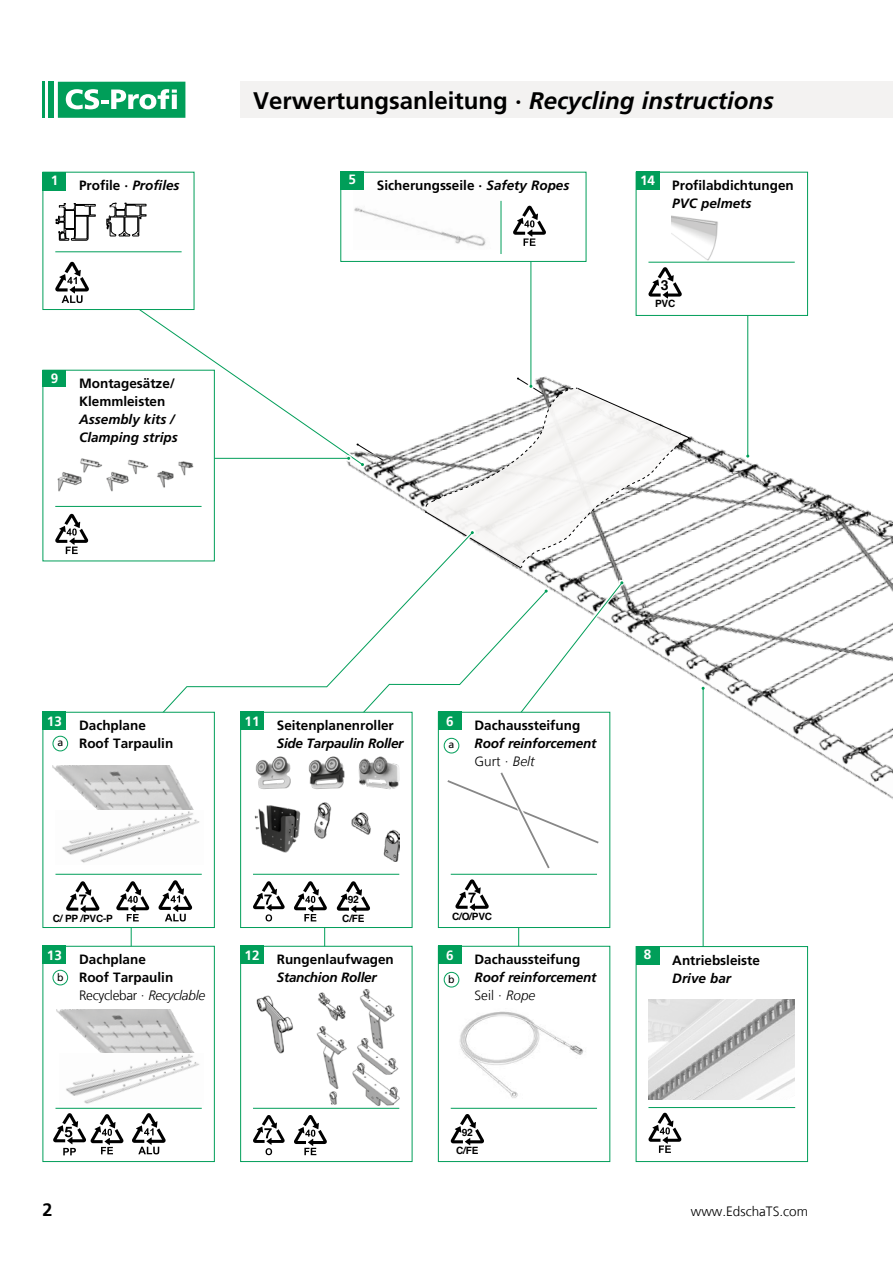
<style>
.page{position:relative;width:893px;height:1263px;background:#fff}
.page>*{position:absolute;margin:0;border:0;box-sizing:border-box;transform-origin:0 0}
.t1{font:700 24px "Frutiger LT Com";color:#000}
.t2{font:700 18px "Frutiger LT Com";color:#000}
.t3{font:700 14.1px "Helvetica";color:#000}
.t4{font:700 13.5px/18px "Frutiger LT Com";color:#000}
.t5{font:italic 700 13.5px/18px "Frutiger LT Com";letter-spacing:-.01em;color:#000}
.t6{font:300 13.5px "Frutiger LT Com";color:#000}
.t7{font:700 13.5px "Frutiger LT Com";color:#fff}
.t8{font:10.5px "Frutiger LT Com";color:#000}
.t9{font:700 10.2px "Helvetica";color:#000}
.t10{font:700 10.05px "Helvetica";letter-spacing:-.02em;color:#000}
.s1{font-style:italic}
.s2{font-weight:300;font-style:normal}
.s3{font-weight:300}
.s4{font-weight:300;font-style:italic}
</style>
<div class="page">
<img style="left:338px;top:376px;width:555px;height:750px">
<div style="left:58px;top:82px;width:127px;height:36px;background:#009e59"></div>
<hr style="left:43px;top:82px;width:2px;height:36px;background:#009e59">
<div style="left:49px;top:82px;width:5px;height:36px;background:#009e59"></div>
<svg style="left:66px;top:89px;width:111px;height:20px"></svg>
<svg style="left:74px;top:532px;width:399px;height:180px"></svg>
<svg style="left:491px;top:580px;width:134px;height:169px"></svg>
<svg style="left:515px;top:928px;width:7px;height:18px"></svg>
<hr style="left:518px;top:803px;width:1px;height:225px;background:#009e59">
<svg style="left:128px;top:928px;width:6px;height:18px"></svg>
<hr style="left:131px;top:788px;width:1px;height:346px;background:#009e59">
<svg style="left:321px;top:928px;width:7px;height:18px"></svg>
<hr style="left:324px;top:846px;width:1px;height:225px;background:#009e59">
<svg style="left:275px;top:590px;width:217px;height:219px"></svg>
<svg style="left:492px;top:581px;width:131px;height:168px"></svg>
<svg style="left:138px;top:308px;width:247px;height:158px"></svg>
<svg style="left:744px;top:316px;width:7px;height:143px"></svg>
<hr style="left:747px;top:293px;width:1px;height:163px;background:#009e59">
<svg style="left:700px;top:685px;width:6px;height:261px"></svg>
<hr style="left:703px;top:688px;width:1px;height:286px;background:#009e59">
<svg style="left:528px;top:262px;width:6px;height:115px"></svg>
<hr style="left:530px;top:252px;width:1px;height:134px;background:#009e59">
<svg style="left:425px;top:377px;width:265px;height:192px"></svg>
<div style="left:240px;top:82px;width:653px;height:36px;background:#f3f2f1"></div>
<div style="left:43px;top:172px;width:151px;height:138px;background:#fff"></div>
<div style="left:43px;top:172px;width:23px;height:18px;background:#009e59"></div>
<svg style="left:55px;top:203px;width:41px;height:38px"></svg>
<svg style="left:106px;top:203px;width:41px;height:33px"></svg>
<svg style="left:55px;top:262px;width:34px;height:41px"></svg>
<hr style="left:55px;top:251px;width:127px;height:1px;background:#009e59">
<div style="left:340px;top:172px;width:246px;height:90px;background:#fff;border:1px solid #009e59"></div>
<img style="left:354px;top:207px;width:132px;height:39px">
<div style="left:340px;top:172px;width:24px;height:18px;background:#009e59"></div>
<hr style="left:501px;top:201px;width:1px;height:53px;background:#009e59">
<svg style="left:513px;top:206px;width:33px;height:40px"></svg>
<div style="left:438px;top:946px;width:172px;height:216px;background:#fff;border:1px solid #009e59"></div>
<div style="left:438px;top:946px;width:24px;height:18px;background:#009e59"></div>
<hr style="left:451px;top:1108px;width:146px;height:1px;background:#009e59">
<div style="left:444px;top:972px;width:15px;height:15px;border:1px solid #009e59;border-radius:50%"></div>
<img style="left:459px;top:1011px;width:127px;height:87px">
<div style="left:240px;top:946px;width:172px;height:216px;background:#fff;border:1px solid #009e59"></div>
<div style="left:240px;top:946px;width:24px;height:18px;background:#009e59"></div>
<hr style="left:253px;top:1108px;width:146px;height:1px;background:#009e59">
<svg style="left:294px;top:1115px;width:33px;height:40px"></svg>
<svg style="left:253px;top:1115px;width:32px;height:40px"></svg>
<img style="left:256px;top:995px;width:37px;height:59px">
<img style="left:318px;top:992px;width:28px;height:29px">
<img style="left:316px;top:1026px;width:31px;height:62px">
<img style="left:329px;top:1091px;width:8px;height:14px">
<img style="left:353px;top:1075px;width:47px;height:30px">
<img style="left:352px;top:1045px;width:47px;height:30px">
<img style="left:359px;top:989px;width:40px;height:60px">
<div style="left:636px;top:172px;width:172px;height:144px;background:#fff;border:1px solid #009e59"></div>
<div style="left:636px;top:172px;width:23px;height:18px;background:#009e59"></div>
<hr style="left:648px;top:262px;width:147px;height:1px;background:#009e59">
<img style="left:672px;top:215px;width:46px;height:46px">
<svg style="left:648px;top:267px;width:34px;height:31px"></svg>
<div style="left:636px;top:946px;width:172px;height:216px;background:#fff;border:1px solid #009e59"></div>
<div style="left:636px;top:947px;width:23px;height:18px;background:#009e59"></div>
<hr style="left:648px;top:1107px;width:147px;height:1px;background:#009e59">
<svg style="left:648px;top:1113px;width:33px;height:40px"></svg>
<div style="left:43px;top:370px;width:172px;height:191px;background:#fff"></div>
<div style="left:43px;top:370px;width:23px;height:17px;background:#009e59"></div>
<hr style="left:55px;top:506px;width:147px;height:1px;background:#009e59">
<img style="left:57px;top:458px;width:92px;height:34px">
<img style="left:157px;top:461px;width:37px;height:27px">
<svg style="left:55px;top:514px;width:33px;height:40px"></svg>
<div style="left:438px;top:712px;width:172px;height:216px;background:#fff;border:1px solid #009e59"></div>
<div style="left:438px;top:712px;width:24px;height:18px;background:#009e59"></div>
<hr style="left:451px;top:874px;width:146px;height:1px;background:#009e59">
<div style="left:444px;top:738px;width:15px;height:15px;border:1px solid #009e59;border-radius:50%"></div>
<svg style="left:447px;top:772px;width:152px;height:97px"></svg>
<div style="left:43px;top:946px;width:172px;height:216px;background:#fff;border:1px solid #009e59"></div>
<div style="left:43px;top:946px;width:23px;height:18px;background:#009e59"></div>
<div style="left:53px;top:970px;width:15px;height:15px;border:1px solid #009e59;border-radius:50%"></div>
<hr style="left:55px;top:1108px;width:147px;height:1px;background:#009e59">
<svg style="left:53px;top:1113px;width:71px;height:42px"></svg>
<svg style="left:132px;top:1113px;width:34px;height:41px"></svg>
<img style="left:57px;top:1010px;width:137px;height:42px">
<img style="left:66px;top:1054px;width:134px;height:50px">
<div style="left:240px;top:712px;width:172px;height:216px;background:#fff;border:1px solid #009e59"></div>
<div style="left:240px;top:712px;width:24px;height:18px;background:#009e59"></div>
<hr style="left:253px;top:874px;width:146px;height:1px;background:#009e59">
<img style="left:255px;top:756px;width:36px;height:33px">
<img style="left:308px;top:756px;width:37px;height:33px">
<img style="left:358px;top:756px;width:42px;height:34px">
<img style="left:254px;top:805px;width:47px;height:48px">
<img style="left:315px;top:802px;width:85px;height:59px">
<svg style="left:294px;top:881px;width:33px;height:40px"></svg>
<svg style="left:253px;top:881px;width:32px;height:40px"></svg>
<svg style="left:337px;top:881px;width:33px;height:32px"></svg>
<svg style="left:451px;top:1114px;width:33px;height:31px"></svg>
<div style="left:43px;top:712px;width:172px;height:216px;background:#fff;border:1px solid #009e59"></div>
<div style="left:43px;top:712px;width:23px;height:18px;background:#009e59"></div>
<div style="left:53px;top:736px;width:15px;height:15px;border:1px solid #009e59;border-radius:50%"></div>
<hr style="left:55px;top:874px;width:147px;height:1px;background:#009e59">
<svg style="left:116px;top:881px;width:33px;height:40px"></svg>
<svg style="left:158px;top:880px;width:34px;height:41px"></svg>
<img style="left:53px;top:766px;width:140px;height:43px">
<img style="left:62px;top:811px;width:138px;height:52px">
<svg style="left:66px;top:881px;width:34px;height:32px"></svg>
<svg style="left:455px;top:879px;width:34px;height:32px"></svg>
<img style="left:649px;top:1000px;width:146px;height:99px">
<h1 class="t1" style="left:253px;top:86px;width:522px">Verwertungsanleitung · <span class="s1">Recycling instructions</span></h1>
<p class="t7" style="left:349px;top:172px;width:9px">5</p>
<p class="t7" style="left:51px;top:172px;width:9px">1</p>
<p class="t4" style="left:79px;top:177px;width:102px">Profile · <span class="s1">Profiles</span></p>
<p class="t4" style="left:377px;top:176px;width:194px">Sicherungsseile · <span class="s1">Safety Ropes</span></p>
<p class="t7" style="left:51px;top:371px;width:9px">9</p>
<p class="t4" style="left:79px;top:374px;width:98px">Montagesätze/<br>Klemmleisten</p>
<p class="t5" style="left:79px;top:410px;width:100px">Assembly kits /<br>Clamping strips</p>
<p class="t7" style="left:640px;top:173px;width:17px">14</p>
<p class="t4" style="left:672px;top:176px;width:123px">Profilabdichtungen</p>
<p class="t5" style="left:672px;top:194px;width:81px">PVC pelmets</p>
<p class="t3" style="left:661px;top:277px;width:9px">3</p>
<p class="t10" style="left:655px;top:298px;width:22px">PVC</p>
<p class="t7" style="left:47px;top:713px;width:17px">13</p>
<p class="t8" style="left:57px;top:736px;width:7px">a</p>
<p class="t4" style="left:79px;top:716px;width:96px">Dachplane<br>Roof Tarpaulin</p>
<p class="t7" style="left:245px;top:713px;width:17px">11</p>
<p class="t4" style="left:277px;top:716px;width:119px">Seitenplanenroller</p>
<p class="t5" style="left:277px;top:734px;width:128px">Side Tarpaulin Roller</p>
<p class="t7" style="left:446px;top:713px;width:9px">6</p>
<p class="t8" style="left:449px;top:738px;width:7px">a</p>
<p class="t4" style="left:475px;top:716px;width:107px">Dachaussteifung</p>
<p class="t5" style="left:475px;top:734px;width:123px">Roof reinforcement<br><span class="s2">Gurt ·</span> <span class="s3">Belt</span></p>
<p class="t9" style="left:348px;top:893px;width:13px">92</p>
<p class="t10" style="left:53px;top:912px;width:62px">C/ PP /PVC-P</p>
<p class="t10" style="left:452px;top:910px;width:42px">C/O/PVC</p>
<p class="t10" style="left:342px;top:912px;width:24px">C/FE</p>
<p class="t7" style="left:47px;top:947px;width:17px">13</p>
<p class="t8" style="left:57px;top:971px;width:8px">b</p>
<p class="t4" style="left:79px;top:950px;width:128px">Dachplane<br>Roof Tarpaulin<br><span class="s3">Recyclebar ·</span> <span class="s4">Recyclable</span></p>
<p class="t7" style="left:245px;top:947px;width:17px">12</p>
<p class="t4" style="left:277px;top:950px;width:119px">Rungenlaufwagen</p>
<p class="t5" style="left:277px;top:968px;width:101px">Stanchion Roller</p>
<p class="t7" style="left:446px;top:947px;width:9px">6</p>
<p class="t8" style="left:448px;top:973px;width:8px">b</p>
<p class="t4" style="left:475px;top:950px;width:107px">Dachaussteifung</p>
<p class="t5" style="left:475px;top:968px;width:123px">Roof reinforcement<br><span class="s2">Seil ·</span> <span class="s3">Rope</span></p>
<p class="t7" style="left:644px;top:947px;width:9px">8</p>
<p class="t4" style="left:672px;top:951px;width:89px">Antriebsleiste</p>
<p class="t5" style="left:672px;top:969px;width:60px">Drive bar</p>
<p class="t9" style="left:462px;top:1126px;width:13px">92</p>
<p class="t10" style="left:456px;top:1144px;width:24px">C/FE</p>
<h2 class="t2" style="left:43px;top:1199px;width:12px">2</h2>
<p class="t6" style="left:691px;top:1203px;width:119px">www.EdschaTS.com</p>
</div>
